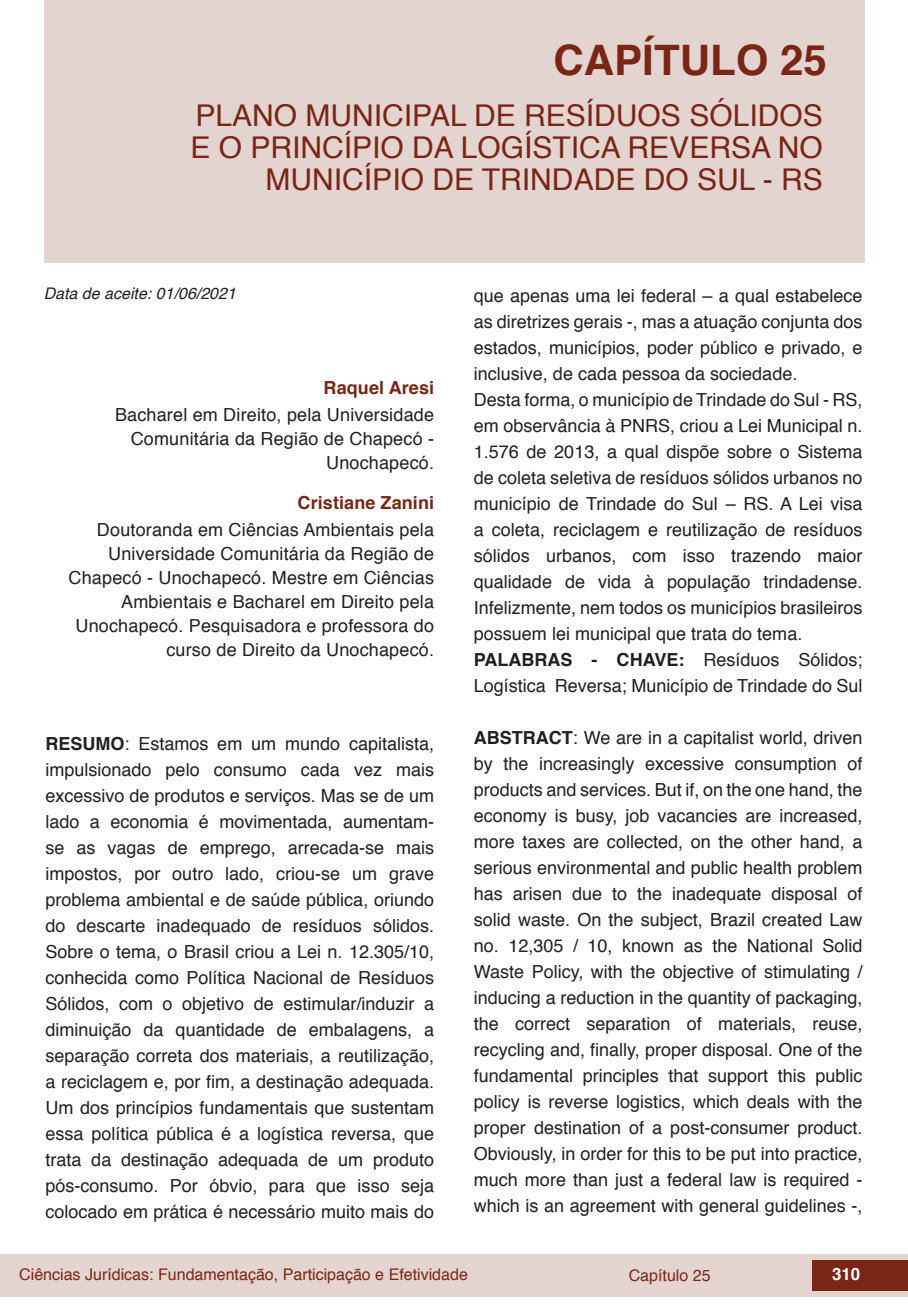
<style>
.page{position:relative;width:908px;height:1304px;background:#fff}
.page>*{position:absolute;margin:0;border:0;box-sizing:border-box;transform-origin:0 0}
.t1{font:700 42px "Helvetica";color:#7a2616}
.t2{font:30px/32px "Helvetica";color:#7a2616;text-align:right}
.t3{font:18px/26px "Helvetica";color:#231f20;text-align:right}
.t4{font:700 18px "Helvetica";letter-spacing:.005em;color:#7a2616}
.t5{font:700 16.8px "Helvetica";color:#fff}
.t6{font:16px "Helvetica";color:#7a2616}
.t7{font:italic 16px "Helvetica";color:#231f20}
.s1{font-weight:700}
</style>
<div class="page">
<div style="left:0;top:1254px;width:906px;height:43px;background:#e4d4d0"></div>
<div style="left:812px;top:1261px;width:95px;height:30px;background:#7a2616"></div>
<div style="left:44px;top:0;width:819px;height:263px;background:#e4d4d0"></div>
<h1 class="t1" style="left:553px;top:26px;width:275px">CAPÍTULO 25</h1>
<h2 class="t2" style="left:190px;top:101px;width:633px">PLANO MUNICIPAL DE RESÍDUOS SÓLIDOS<br>E O PRINCÍPIO DA LOGÍSTICA REVERSA NO<br>MUNICÍPIO DE TRINDADE DO SUL - RS</h2>
<p class="t7" style="left:44px;top:280px;width:194px">Data de aceite: 01/06/2021</p>
<p class="t4" style="left:323px;top:373px;width:112px">Raquel Aresi</p>
<p class="t3" style="left:115px;top:404px;width:320px;line-height:24px">Bacharel em Direito, pela Universidade<br>Comunitária da Região de Chapecó -<br>Unochapecó.</p>
<p class="t4" style="left:297px;top:488px;width:138px">Cristiane Zanini</p>
<p class="t3" style="left:69px;top:518px;width:367px;line-height:24px">Doutoranda em Ciências Ambientais pela Universidade Comunitária da Região de Chapecó - Unochapecó. Mestre em Ciências Ambientais e Bacharel em Direito pela Unochapecó. Pesquisadora e professora do curso de Direito da Unochapecó.</p>
<p class="t3" style="left:45px;top:731px;width:390px;text-align:justify"><span class="s1">RESUMO</span>: Estamos em um mundo capitalista, impulsionado pelo consumo cada vez mais excessivo de produtos e serviços. Mas se de um lado a economia é movimentada, aumentam&shy;se as vagas de emprego, arrecada-se mais impostos, por outro lado, criou-se um grave problema ambiental e de saúde pública, oriundo do descarte inadequado de resíduos sólidos.<br>Sobre o tema, o Brasil criou a Lei n. 12.305/10, conhecida como Política Nacional de Resíduos Sólidos, com o objetivo de estimular/induzir a diminuição da quantidade de embalagens, a separação correta dos materiais, a reutilização, a reciclagem e, por fim, a destinação adequada.<br>Um dos princípios fundamentais que sustentam essa política pública é a logística reversa, que trata da destinação adequada de um produto pós-consumo. Por óbvio, para que isso seja colocado em prática é necessário muito mais do</p>
<p class="t3" style="left:473px;top:284px;width:390px;text-align:left">que apenas uma lei federal – a qual estabelece as diretrizes gerais -, mas a atuação conjunta dos estados, municípios, poder público e privado, e inclusive, de cada pessoa da sociedade.<br>Desta forma, o município de Trindade do Sul - RS, em observância à PNRS, criou a Lei Municipal n.<br>1.576 de 2013, a qual dispõe sobre o Sistema de coleta seletiva de resíduos sólidos urbanos no município de Trindade do Sul – RS. A Lei visa a coleta, reciclagem e reutilização de resíduos sólidos urbanos, com isso trazendo maior qualidade de vida à população trindadense.<br>Infelizmente, nem todos os municípios brasileiros possuem lei municipal que trata do tema.<br><span class="s1">PALABRAS - CHAVE:</span> Resíduos Sólidos; Logística Reversa; Município de Trindade do Sul</p>
<p class="t3" style="left:473px;top:726px;width:390px;text-align:justify"><span class="s1">ABSTRACT</span>: We are in a capitalist world, driven by the increasingly excessive consumption of products and services. But if, on the one hand, the economy is busy, job vacancies are increased, more taxes are collected, on the other hand, a serious environmental and public health problem has arisen due to the inadequate disposal of solid waste. On the subject, Brazil created Law no. 12,305 / 10, known as the National Solid Waste Policy, with the objective of stimulating / inducing a reduction in the quantity of packaging, the correct separation of materials, reuse, recycling and, finally, proper disposal. One of the fundamental principles that support this public policy is reverse logistics, which deals with the proper destination of a post-consumer product.<br>Obviously, in order for this to be put into practice, much more than just a federal law is required - which is an agreement with general guidelines -,</p>
<p class="t6" style="left:19px;top:1262px;width:450px">Ciências Jurídicas: Fundamentação, Participação e Efetividade</p>
<p class="t6" style="left:628px;top:1263px;width:83px">Capítulo 25</p>
<p class="t5" style="left:831px;top:1261px;width:30px">310</p>
</div>
